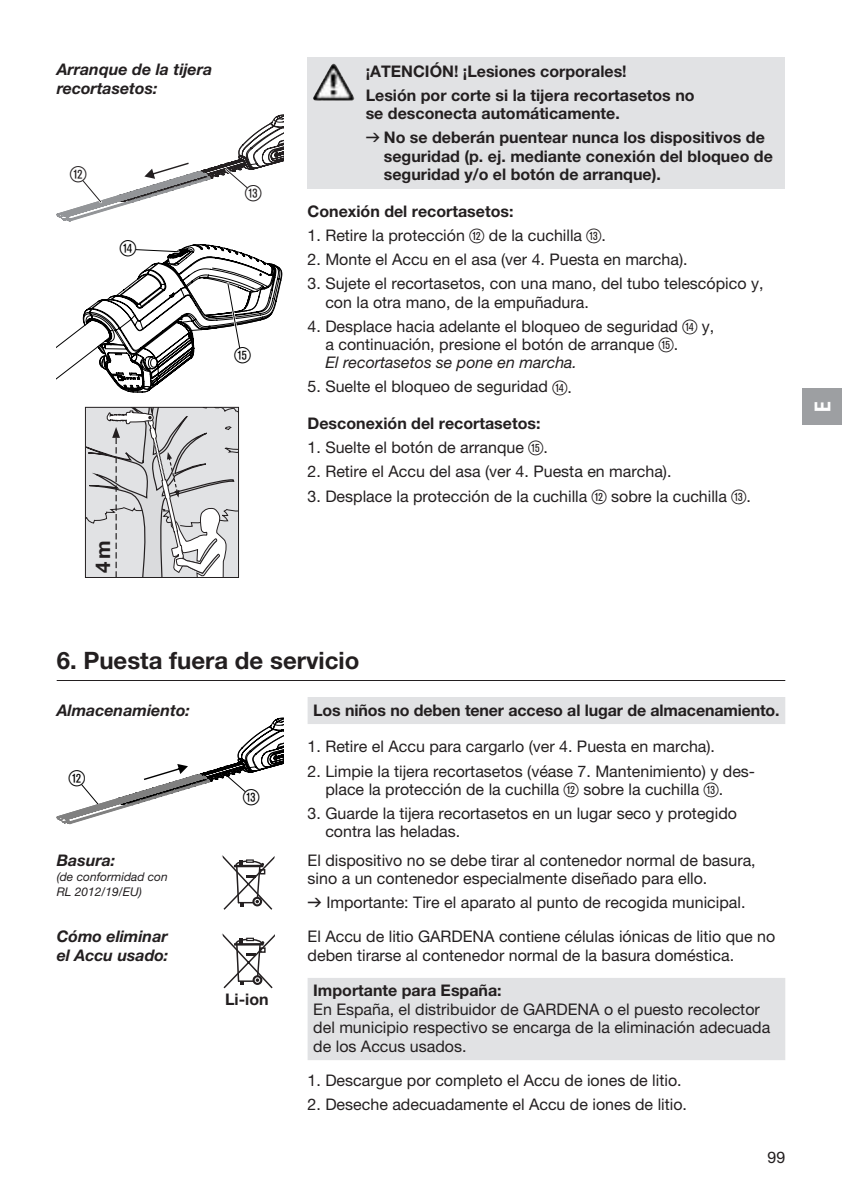
<style>
.page{position:relative;width:842px;height:1191px;background:#fff}
.page>*{position:absolute;margin:0;border:0;box-sizing:border-box;transform-origin:0 0}
.t1{font:700 24px "GARDENA Pro";color:#231f20}
.t2{font:22px "Ziffernim Kreisund Quadrat BQ";color:#000}
.t3{font:22px "Ziffernim Kreisund Quadrat BQ";color:#231f20}
.t4{font:22px "GARDENA Pro Bo Cond";color:#fff}
.t5{font:16px/18.4px "GARDENA Pro";color:#231f20}
.t6{font:700 16px/24px "GARDENA Pro";color:#231f20}
.t7{font:italic 700 16px/18.4px "GARDENA Pro";color:#231f20}
.t8{font:italic 12px/15px "GARDENA Pro";color:#231f20}
.s1{font-family:"Formdruck";font-weight:400}
.s2{font-family:"Ziffernim Kreisund Quadrat BQ";font-size:20px}
.s3{font-style:italic}
.s4{font-family:"Formdruck"}
</style>
<div class="page">
<div style="left:308px;top:57px;width:477px;height:131px;background:#e1e2e4"></div>
<svg style="left:57px;top:114px;width:226px;height:107px"></svg>
<svg style="left:57px;top:244px;width:226px;height:149px"></svg>
<svg style="left:87px;top:409px;width:150px;height:167px;background:#d1d1d3"></svg>
<div style="left:85px;top:407px;width:154px;height:171px;border:1px solid #231f20"></div>
<img style="left:315px;top:64px;width:18px;height:31px">
<svg style="left:308px;top:697px;width:477px;height:363px"></svg>
<hr style="left:57px;top:680px;width:728px;height:1px;background:#231f20">
<svg style="left:57px;top:717px;width:226px;height:107px"></svg>
<svg style="left:222px;top:855px;width:53px;height:55px"></svg>
<svg style="left:221px;top:933px;width:54px;height:56px"></svg>
<div style="left:802px;top:388px;width:40px;height:37px;background:#9d9fa2"></div>
<p class="t7" style="left:57px;top:60px;width:157px">Arranque de la tijera recortasetos:</p>
<h2 class="t3" style="left:70px;top:161px;width:18px">W</h2>
<h2 class="t2" style="left:120px;top:235px;width:18px">R</h2>
<h2 class="t3" style="left:245px;top:181px;width:18px">E</h2>
<h2 class="t2" style="left:234px;top:343px;width:18px">T</h2>
<p class="t6" style="left:366px;top:58px;width:330px">¡ATENCIÓN! ¡Lesiones corporales!<br>Lesión por corte si la tijera recortasetos no</p>
<p class="t6" style="left:366px;top:101px;width:401px">se desconecta automáticamente.<br><span class="s1">v</span> No se deberán puentear nunca los dispositivos de</p>
<p class="t6" style="left:384px;top:146px;width:390px;line-height:18.4px">seguridad (p. ej. mediante conexión del bloqueo de seguridad y/o el botón de arranque).</p>
<p class="t6" style="left:308px;top:199px;width:207px">Conexión del recortasetos:</p>
<p class="t5" style="left:308px;top:226px;width:300px">1. Retire la protección <span class="s2">W</span> de la cuchilla <span class="s2">E</span>.</p>
<p class="t5" style="left:308px;top:250px;width:381px">2. Monte el Accu en el asa (ver 4. Puesta en marcha).</p>
<p class="t5" style="left:325px;top:274px;width:440px;text-indent:-18px">3. Sujete el recortasetos, con una mano, del tubo telescópico y, con la otra mano, de la empuñadura.</p>
<p class="t5" style="left:325px;top:316px;width:390px;text-indent:-18px">4. Desplace hacia adelante el bloqueo de seguridad <span class="s2">R</span> y, a continuación, presione el botón de arranque <span class="s2">T</span>.<br><span class="s3">El recortasetos se pone en marcha.</span></p>
<p class="t5" style="left:308px;top:377px;width:266px">5. Suelte el bloqueo de seguridad <span class="s2">R</span>.</p>
<p class="t6" style="left:308px;top:411px;width:234px">Desconexión del recortasetos:</p>
<p class="t5" style="left:308px;top:438px;width:242px">1. Suelte el botón de arranque <span class="s2">T</span>.</p>
<p class="t5" style="left:308px;top:462px;width:365px">2. Retire el Accu del asa (ver 4. Puesta en marcha).</p>
<p class="t5" style="left:308px;top:486px;width:445px">3. Desplace la protección de la cuchilla <span class="s2">W</span> sobre la cuchilla <span class="s2">E</span>.</p>
<h2 class="t4" style="left:809px;top:412px;width:12px;rotate:-90deg">E</h2>
<h1 class="t1" style="left:57px;top:645px;width:304px">6. Puesta fuera de servicio</h1>
<p class="t7" style="left:57px;top:700px;width:135px">Almacenamiento:</p>
<p class="t6" style="left:313px;top:697px;width:468px">Los niños no deben tener acceso al lugar de almacenamiento.</p>
<p class="t5" style="left:308px;top:737px;width:409px">1. Retire el Accu para cargarlo (ver 4. Puesta en marcha).</p>
<p class="t5" style="left:325px;top:761px;width:431px;text-indent:-18px">2. Limpie la tijera recortasetos (véase 7. Mantenimiento) y des&shy;place la protección de la cuchilla <span class="s2">W</span> sobre la cuchilla <span class="s2">E</span>.</p>
<p class="t5" style="left:325px;top:804px;width:413px;text-indent:-18px">3. Guarde la tijera recortasetos en un lugar seco y protegido contra las heladas.</p>
<h2 class="t2" style="left:69px;top:765px;width:18px">W</h2>
<h2 class="t2" style="left:243px;top:784px;width:18px">E</h2>
<p class="t7" style="left:57px;top:850px;width:60px">Basura:</p>
<p class="t8" style="left:57px;top:869px;width:113px">(de conformidad con<br>RL 2012/19/EU)</p>
<p class="t7" style="left:57px;top:927px;width:113px">Cómo eliminar</p>
<p class="t7" style="left:57px;top:945px;width:113px">el Accu usado:</p>
<p class="t6" style="left:225px;top:987px;width:45px">Li-ion</p>
<p class="t5" style="left:308px;top:850px;width:450px">El dispositivo no se debe tirar al contenedor normal de basura, sino a un contenedor especialmente diseñado para ello.</p>
<p class="t5" style="left:308px;top:893px;width:439px"><span class="s4">v</span> Importante: Tire el aparato al punto de recogida municipal.</p>
<p class="t5" style="left:308px;top:927px;width:469px">El Accu de litio GARDENA contiene células iónicas de litio que no deben tirarse al contenedor normal de la basura doméstica.</p>
<p class="t6" style="left:313px;top:978px;width:190px">Importante para España:</p>
<p class="t5" style="left:313px;top:999px;width:458px">En España, el distribuidor de GARDENA o el puesto recolector del municipio respectivo se encarga de la eliminación adecuada de los Accus usados.</p>
<p class="t5" style="left:308px;top:1070px;width:375px">1. Descargue por completo el Accu de iones de litio.</p>
<p class="t5" style="left:308px;top:1094px;width:381px">2. Deseche adecuadamente el Accu de iones de litio.</p>
<p class="t5" style="left:767px;top:1147px;width:19px">99</p>
</div>
